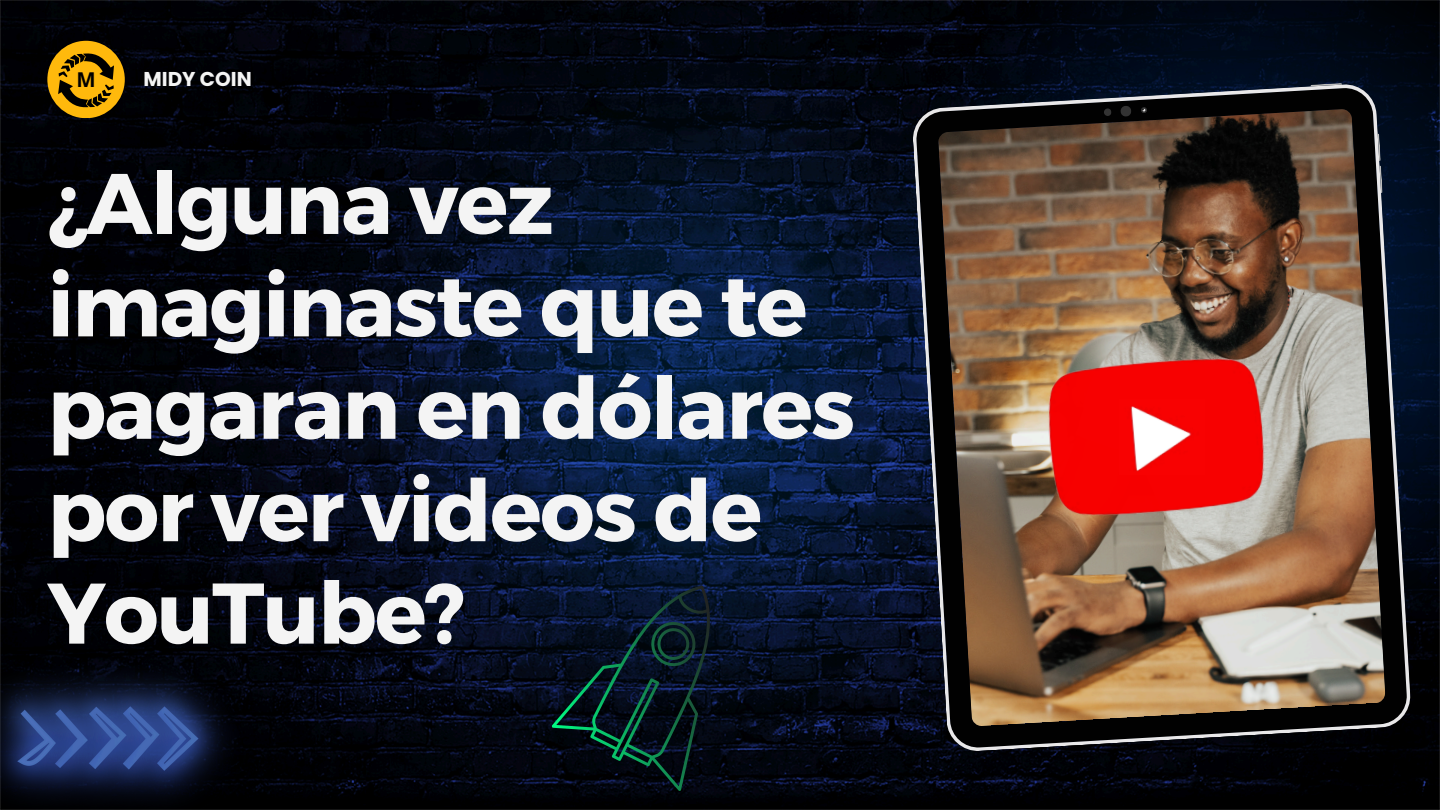
<style>
.page{position:relative;width:1440px;height:810px;background:#fff}
.page>*{position:absolute;margin:0;border:0;box-sizing:border-box;transform-origin:0 0}
.t1{font:700 85.8px/102.4px "Montserrat";letter-spacing:-.02em;color:#f4f4f4}
.t2{font:700 20.4px "Open Sans";color:#000}
.t3{font:700 20px "Poppins";color:#f4f4f4}
</style>
<div class="page">
<img style="left:0;top:0;width:1440px;height:810px">
<svg style="left:830px;top:0;width:610px;height:704px;background:#030c1e"></svg>
<img style="left:0;top:660px;width:245px;height:150px">
<svg style="left:524px;top:584px;width:239px;height:226px;background:#05131e"></svg>
<svg style="left:912px;top:84px;width:499px;height:668px;background:#1a1f2a"></svg>
<img style="left:938px;top:109px;width:447px;height:617px">
<svg style="left:1104px;top:108px;width:8px;height:8px"></svg>
<svg style="left:1120px;top:106px;width:11px;height:11px"></svg>
<svg style="left:1141px;top:107px;width:6px;height:6px"></svg>
<svg style="left:1378px;top:134px;width:5px;height:59px"></svg>
<svg style="left:1310px;top:83px;width:32px;height:3px"></svg>
<img style="left:985px;top:266px;width:343px;height:342px">
<div style="left:47px;top:41px;width:78px;height:77px;background:#ffb90c;border-radius:50%"></div>
<svg style="left:58px;top:53px;width:56px;height:55px"></svg>
<p class="t2" style="left:76px;top:66px;width:21px">M</p>
<p class="t3" style="left:143px;top:65px;width:110px">MIDY COIN</p>
<p class="t1" style="left:47px;top:148px;width:809px">¿Alguna vez imaginaste que te pagaran en dólares por ver videos de<br>YouTube?</p>
</div>
